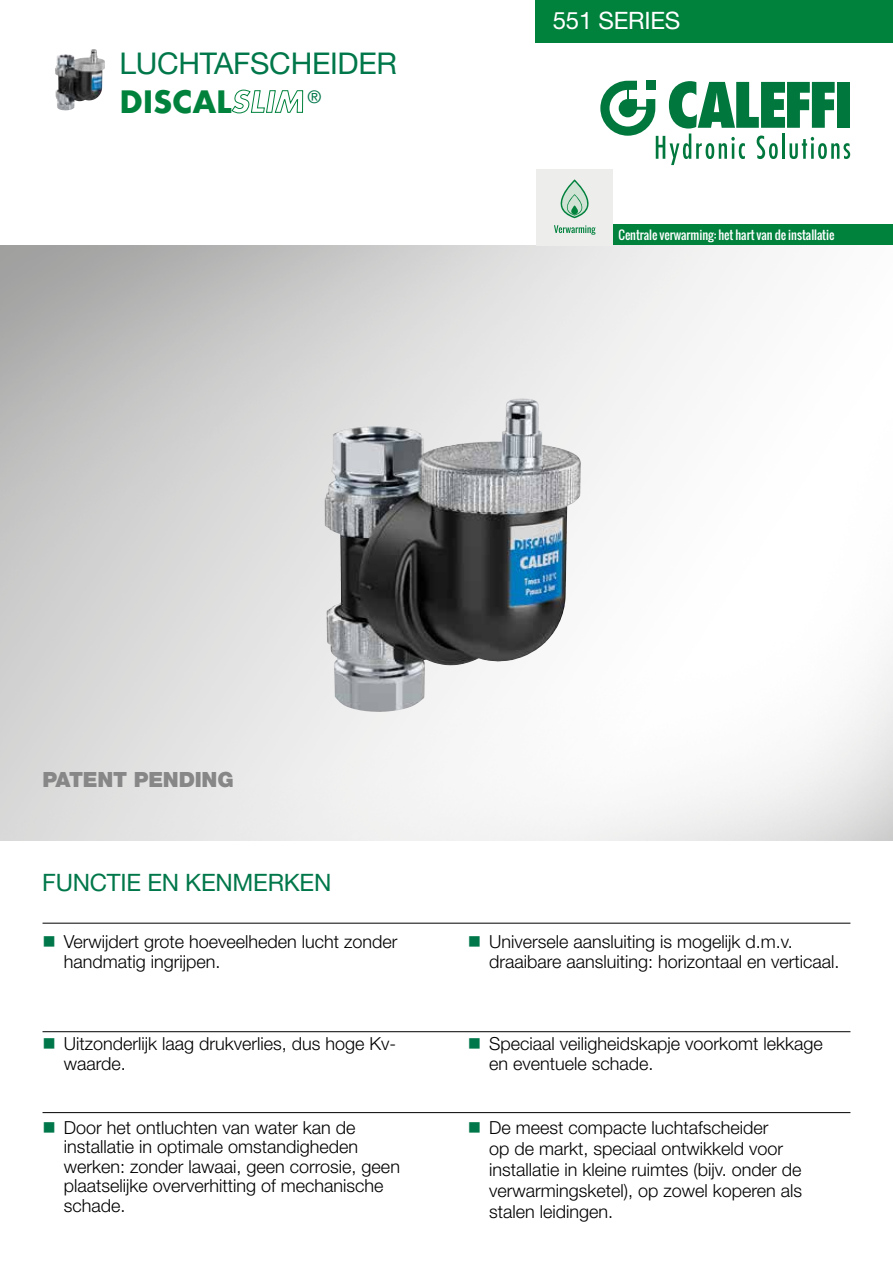
<style>
.page{position:relative;width:893px;height:1263px;background:#fff}
.page>*{position:absolute;margin:0;border:0;box-sizing:border-box;transform-origin:0 0}
.t1{font:30px "Helvetica Neue LT Std";letter-spacing:-.01em;color:#00774a}
.t2{font:700 30px "Futura";letter-spacing:-.01em;color:#00823d}
.t3{font:24px "Helvetica Neue LT Std";letter-spacing:-.01em;color:#00774a}
.t4{font:24px "Helvetica Neue LT Std";letter-spacing:-.01em;color:#fff}
.t5{font:900 21px "Helvetica Neue LT Std";letter-spacing:-.01em;color:#878787}
.t6{font:300 18px/19.5px "Helvetica Neue LT Std";color:#000}
.t7{font:17.4px "Helvetica Neue LT Std";color:#00774a}
.t8{font:12px "Oswald";color:#fff}
.s1{color:#00774a}
</style>
<div class="page">
<div style="left:612px;top:224px;width:281px;height:22px;background:#00823d"></div>
<img style="left:0;top:246px;width:893px;height:595px">
<svg style="left:232px;top:90px;width:71px;height:23px"></svg>
<hr style="left:43px;top:923px;width:807px;height:1px;background:#000">
<hr style="left:43px;top:1031px;width:807px;height:1px;background:#000">
<hr style="left:43px;top:1112px;width:807px;height:1px;background:#000">
<svg style="left:600px;top:81px;width:250px;height:84px"></svg>
<div style="left:536px;top:169px;width:77px;height:77px;background:#ededec"></div>
<svg style="left:560px;top:179px;width:29px;height:39px"></svg>
<svg style="left:554px;top:225px;width:41px;height:10px"></svg>
<div style="left:536px;top:0;width:357px;height:43px;background:#00823d"></div>
<img style="left:74px;top:49px;width:19px;height:11px">
<img style="left:422px;top:399px;width:96px;height:55px">
<h1 class="t1" style="left:119px;top:46px;width:279px">LUCHTAFSCHEIDER</h1>
<h1 class="t2" style="left:119px;top:80px;width:114px">DISCAL</h1>
<p class="t7" style="left:308px;top:87px;width:15px">®</p>
<h2 class="t4" style="left:553px;top:6px;width:129px">551 SERIES</h2>
<p class="t8" style="left:618px;top:226px;width:217px">Centrale verwarming: het hart van de installatie</p>
<p class="t5" style="left:43px;top:767px;width:193px">PATENT PENDING</p>
<h2 class="t3" style="left:42px;top:868px;width:291px">FUNCTIE EN KENMERKEN</h2>
<p class="t6" style="left:64px;top:932px;width:335px;text-indent:-21px"><span class="s1">■</span> Verwijdert grote hoeveelheden lucht zonder handmatig ingrijpen.</p>
<p class="t6" style="left:489px;top:932px;width:352px;text-indent:-21px"><span class="s1">■</span> Universele aansluiting is mogelijk d.m.v. draaibare aansluiting: horizontaal en verticaal.</p>
<p class="t6" style="left:64px;top:1034px;width:334px;text-indent:-21px"><span class="s1">■</span> Uitzonderlijk laag drukverlies, dus hoge Kv&shy;waarde.</p>
<p class="t6" style="left:489px;top:1034px;width:335px;text-indent:-21px"><span class="s1">■</span> Speciaal veiligheidskapje voorkomt lekkage en eventuele schade.</p>
<p class="t6" style="left:64px;top:1117px;width:338px;text-indent:-21px"><span class="s1">■</span> Door het ontluchten van water kan de installatie in optimale omstandigheden werken: zonder lawaai, geen corrosie, geen plaatselijke oververhitting of mechanische schade.</p>
<p class="t6" style="left:489px;top:1116px;width:315px;line-height:21px;text-indent:-21px"><span class="s1">■</span> De meest compacte luchtafscheider<br>op de markt, speciaal ontwikkeld voor installatie in kleine ruimtes (bijv. onder de verwarmingsketel), op zowel koperen als stalen leidingen.</p>
</div>
